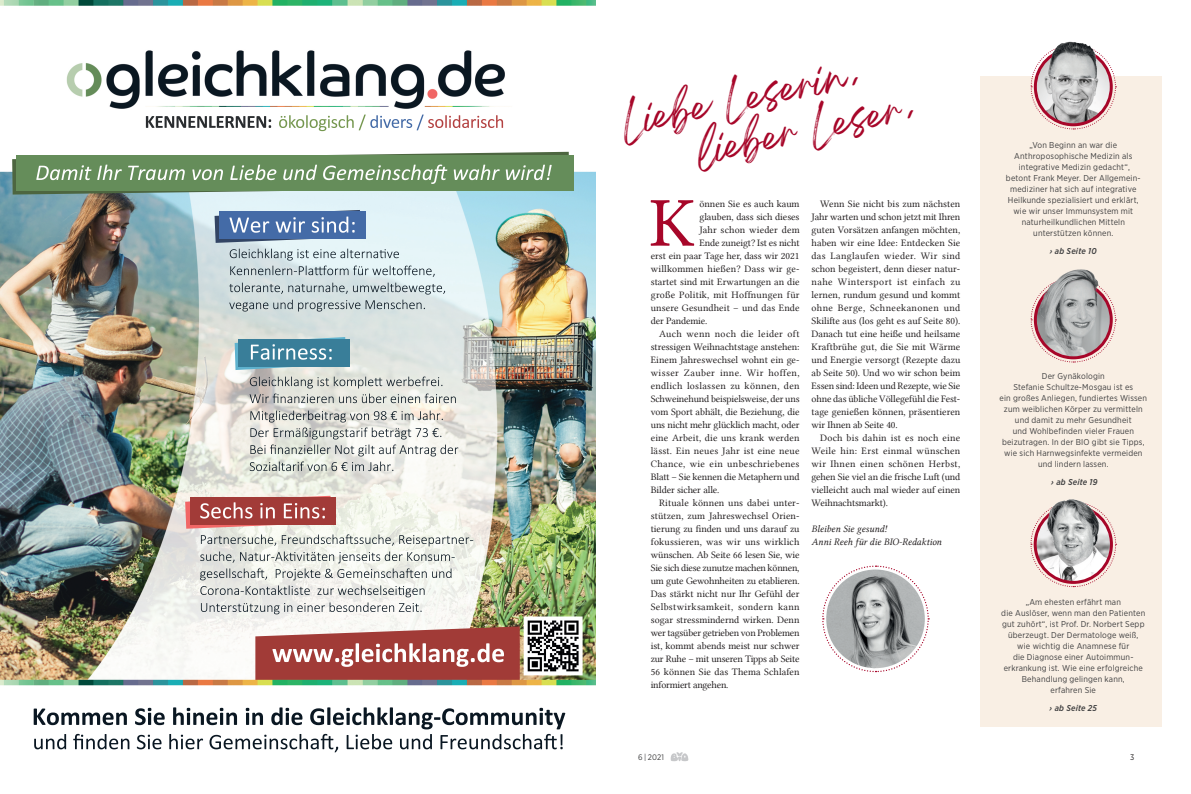
<style>
.page{position:relative;width:1191px;height:794px;background:#fff}
.page>*{position:absolute;margin:0;border:0;box-sizing:border-box;transform-origin:0 0}
.t1{font:70.3px "Lin Libertine";color:#a70629}
.t2{font:37px "Breathing Personal Use";color:#a70629}
.t3{font:10px/13px "Lin Libertine";color:#231f20;text-align:justify}
.t4{font:10px "Lin Libertine";letter-spacing:.02em;color:#231f20}
.t5{font:10px "Lin Libertine";letter-spacing:-.02em;color:#231f20}
.t6{font:10px "Lin Libertine";letter-spacing:.03em;color:#231f20}
.t7{font:10px "Lin Libertine";letter-spacing:.035em;color:#231f20}
.t8{font:10px/13px "Lin Libertine I";color:#231f20}
.t9{font:10px "Lin Libertine";letter-spacing:.04em;color:#231f20}
.t10{font:8.5px/11px "Gotham Narrow";letter-spacing:.02em;color:#3e3e3f;text-align:center}
.t11{font:italic 500 8.5px "Gotham Narrow";letter-spacing:.02em;color:#3e3e3f}
.t12{font:8px "Gotham Narrow";color:#3e3e3f}
.t13{font:8px "Gotham Narrow";color:#231f20}
</style>
<div class="page">
<div style="left:980px;top:77px;width:182px;height:650px;background:#f9efe4"></div>
<svg style="left:670px;top:752px;width:18px;height:9px"></svg>
<svg style="left:822px;top:565px;width:107px;height:108px"></svg>
<img style="left:0;top:0;width:595px;height:684px">
<img style="left:214px;top:210px;width:147px;height:33px">
<img style="left:220px;top:212px;width:145px;height:27px">
<img style="left:235px;top:337px;width:111px;height:33px">
<img style="left:239px;top:339px;width:110px;height:27px">
<img style="left:185px;top:496px;width:147px;height:33px">
<img style="left:190px;top:498px;width:146px;height:27px">
<img style="left:255px;top:626px;width:265px;height:58px">
<img style="left:0;top:684px;width:595px;height:69px">
<img style="left:12px;top:152px;width:557px;height:42px">
<img style="left:17px;top:155px;width:556px;height:36px">
<svg style="left:1030px;top:528px;width:86px;height:32px"></svg>
<svg style="left:1031px;top:94px;width:84px;height:36px"></svg>
<svg style="left:1033px;top:47px;width:79px;height:79px"></svg>
<img style="left:1036px;top:50px;width:73px;height:73px;border-radius:36px">
<img style="left:1024px;top:41px;width:99px;height:53px">
<img style="left:1030px;top:269px;width:87px;height:94px">
<img style="left:1033px;top:499px;width:80px;height:89px">
<h2 class="t2" style="left:619px;top:111px;width:230px;rotate:-12deg">Liebe Leserin</h2>
<h2 class="t2" style="left:695px;top:140px;width:209px;rotate:-12deg">lieber Leser</h2>
<h1 class="t1" style="left:649px;top:183px;width:46px">K</h1>
<p class="t3" style="left:699px;top:197px;width:102px">önnen Sie es auch kaum</p>
<p class="t3" style="left:699px;top:210px;width:102px">glauben, dass sich dieses</p>
<p class="t4" style="left:699px;top:224px;width:102px">Jahr schon wieder dem</p>
<p class="t3" style="left:699px;top:236px;width:102px">Ende zuneigt? Ist es nicht</p>
<p class="t3" style="left:651px;top:249px;width:150px">erst ein paar Tage her, dass wir 2021</p>
<p class="t4" style="left:651px;top:263px;width:150px">willkommen hießen? Dass wir ge-</p>
<p class="t3" style="left:651px;top:275px;width:150px">startet sind mit Erwartungen an die</p>
<p class="t4" style="left:651px;top:289px;width:150px">große Politik, mit Hoffnungen für</p>
<p class="t3" style="left:651px;top:301px;width:150px">unsere Gesundheit – und das Ende</p>
<p class="t3" style="left:651px;top:314px;width:58px">der Pandemie.</p>
<p class="t7" style="left:659px;top:328px;width:142px">Auch wenn noch die leider oft</p>
<p class="t3" style="left:651px;top:340px;width:150px">stressigen Weihnachtstage anstehen:</p>
<p class="t3" style="left:651px;top:353px;width:150px">Einem Jahreswechsel wohnt ein ge-</p>
<p class="t9" style="left:651px;top:367px;width:150px">wisser Zauber inne. Wir hoffen,</p>
<p class="t6" style="left:651px;top:380px;width:150px">endlich loslassen zu können, den</p>
<p class="t3" style="left:651px;top:392px;width:150px">Schweinehund beispielsweise, der uns</p>
<p class="t3" style="left:651px;top:405px;width:150px">vom Sport abhält, die Beziehung, die</p>
<p class="t3" style="left:651px;top:418px;width:150px">uns nicht mehr glücklich macht, oder</p>
<p class="t3" style="left:651px;top:431px;width:150px">eine Arbeit, die uns krank werden</p>
<p class="t4" style="left:651px;top:445px;width:150px">lässt. Ein neues Jahr ist eine neue</p>
<p class="t6" style="left:651px;top:458px;width:150px">Chance, wie ein unbeschriebenes</p>
<p class="t3" style="left:651px;top:470px;width:150px">Blatt – Sie kennen die Metaphern und</p>
<p class="t3" style="left:651px;top:483px;width:70px">Bilder sicher alle.</p>
<p class="t3" style="left:659px;top:496px;width:142px">Rituale können uns dabei unter-</p>
<p class="t3" style="left:651px;top:509px;width:150px">stützen, zum Jahreswechsel Orien-</p>
<p class="t3" style="left:651px;top:522px;width:150px">tierung zu finden und uns darauf zu</p>
<p class="t4" style="left:651px;top:536px;width:150px">fokussieren, was wir uns wirklich</p>
<p class="t3" style="left:651px;top:548px;width:150px">wünschen. Ab Seite 66 lesen Sie, wie</p>
<p class="t5" style="left:651px;top:562px;width:150px">Sie sich diese zunutze machen können,</p>
<p class="t3" style="left:651px;top:574px;width:150px">um gute Gewohnheiten zu etablieren.</p>
<p class="t3" style="left:651px;top:587px;width:150px">Das stärkt nicht nur Ihr Gefühl der</p>
<p class="t7" style="left:651px;top:601px;width:150px">Selbstwirksamkeit, sondern kann</p>
<p class="t3" style="left:651px;top:613px;width:150px">sogar stressmindernd wirken. Denn</p>
<p class="t5" style="left:651px;top:627px;width:150px">wer tagsüber getrieben von Problemen</p>
<p class="t3" style="left:651px;top:639px;width:150px">ist, kommt abends meist nur schwer</p>
<p class="t5" style="left:651px;top:653px;width:150px">zur Ruhe – mit unseren Tipps ab Seite</p>
<p class="t3" style="left:651px;top:665px;width:150px">56 können Sie das Thema Schlafen</p>
<p class="t5" style="left:651px;top:679px;width:79px">informiert angehen.</p>
<p class="t3" style="left:811px;top:197px;width:150px;text-indent:8px">Wenn Sie nicht bis zum nächsten Jahr warten und schon jetzt mit Ihren guten Vorsätzen anfangen möchten, haben wir eine Idee: Entdecken Sie das Langlaufen wieder. Wir sind schon begeistert, denn dieser natur&shy;nahe Wintersport ist einfach zu lernen, rundum gesund und kommt ohne Berge, Schneekanonen und Skilifte aus (los geht es auf Seite 80).<br>Danach tut eine heiße und heilsame Kraftbrühe gut, die Sie mit Wärme und Energie versorgt (Rezepte dazu ab Seite 50). Und wo wir schon beim Essen sind: Ideen und Rezepte, wie Sie ohne das übliche Völlegefühl die Fest&shy;tage genießen können, präsentieren wir Ihnen ab Seite 40.</p>
<p class="t3" style="left:811px;top:431px;width:150px;text-indent:9px">Doch bis dahin ist es noch eine Weile hin: Erst einmal wünschen wir Ihnen einen schönen Herbst, gehen Sie viel an die frische Luft (und vielleicht auch mal wieder auf einen Weihnachtsmarkt).</p>
<p class="t8" style="left:811px;top:522px;width:132px">Bleiben Sie gesund!<br>Anni Reeh für die BIO-Redaktion</p>
<p class="t10" style="left:1006px;top:139px;width:136px">„Von Beginn an war die<br>Anthroposophische Medizin als integrative Medizin gedacht“, betont Frank Meyer. Der Allgemein&shy;mediziner hat sich auf integrative<br>Heilkunde spezialisiert und erklärt, wie wir unser Immunsystem mit naturheilkundlichen Mitteln unterstützen können.</p>
<p class="t11" style="left:1050px;top:246px;width:48px">› ab Seite 10</p>
<p class="t10" style="left:999px;top:370px;width:149px">Der Gynäkologin<br>Stefanie Schultze-Mosgau ist es<br>ein großes Anliegen, fundiertes Wissen zum weiblichen Körper zu vermitteln und damit zu mehr Gesundheit<br>und Wohlbefinden vieler Frauen beizutragen. In der BIO gibt sie Tipps, wie sich Harnwegsinfekte vermeiden und lindern lassen.</p>
<p class="t11" style="left:1051px;top:477px;width:48px">› ab Seite 19</p>
<p class="t10" style="left:1001px;top:596px;width:145px">„Am ehesten erfährt man<br>die Auslöser, wenn man den Patienten gut zuhört“, ist Prof. Dr. Norbert Sepp überzeugt. Der Dermatologe weiß, wie wichtig die Anamnese für<br>die Diagnose einer Autoimmun&shy;erkrankung ist. Wie eine erfolgreiche<br>Behandlung gelingen kann,<br>erfahren Sie</p>
<p class="t11" style="left:1049px;top:702px;width:49px">› ab Seite 25</p>
<p class="t12" style="left:638px;top:752px;width:28px">6 | 2021</p>
<p class="t13" style="left:1130px;top:752px;width:6px">3</p>
</div>
